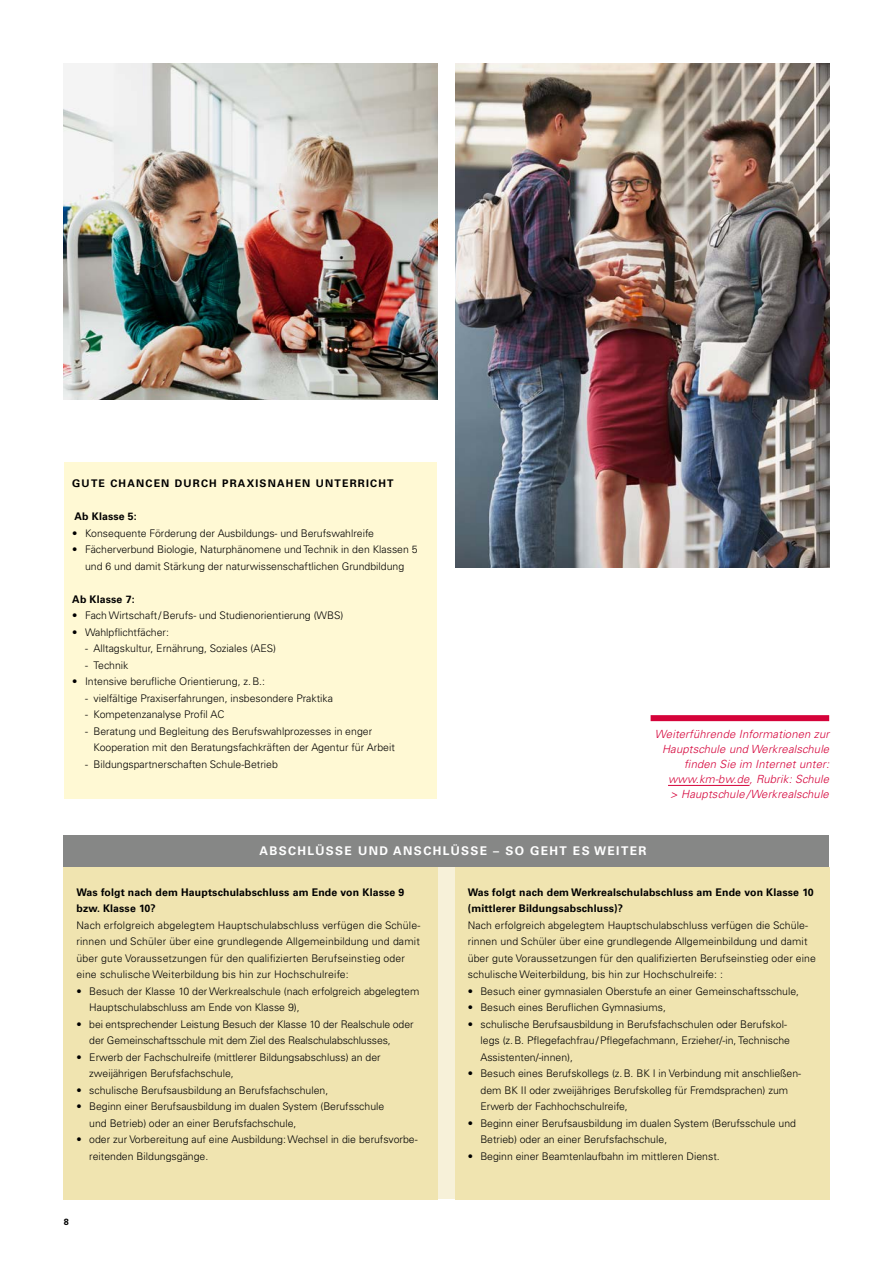
<style>
.page{position:relative;width:893px;height:1263px;background:#fff}
.page>*{position:absolute;margin:0;border:0;box-sizing:border-box;transform-origin:0 0}
.BF_1_H3_SKasten_Head_weiss_versal{font:700 12px "Univers LT Pro 65";letter-spacing:.115em;color:#fff}
.BF_1_p_Hinweise_Margin_rot{font:italic 300 11.25px/15px "Univers LT Std";letter-spacing:.015em;color:#d5033a;text-align:right}
.BF_1_p_astenText_2_Univ{font:300 10.5px/16.5px "Univers LT Pro 45";color:#000}
.BF_1_H4_KastenText_Head{font:700 10.5px/16.5px "Univers LT Pro 65";letter-spacing:.015em;color:#000}
.BF_1_H3_KastenText_Head_vers{font:700 10.5px "Univers LT Pro 65";letter-spacing:.115em;color:#000}
.t1{font:700 9px "Univers LT Pro 65";color:#000}
</style>
<div class="page">
<div style="left:436px;top:866px;width:20px;height:333px;background:#f7f1d9"></div>
<div style="left:64px;top:867px;width:374px;height:332px;background:#f0e4b0"></div>
<div style="left:455px;top:867px;width:374px;height:332px;background:#f0e4b0"></div>
<div style="left:64px;top:835px;width:765px;height:32px;background:#868786"></div>
<div style="left:64px;top:463px;width:372px;height:336px;background:#fff9d4"></div>
<div style="left:651px;top:715px;width:178px;height:6px;background:#d5033a"></div>
<hr style="left:668px;top:785px;width:81px;height:1px;background:#d5033a">
<img style="left:455px;top:64px;width:374px;height:504px">
<img style="left:64px;top:64px;width:374px;height:336px">
<h3 class="BF_1_H3_KastenText_Head_vers" style="left:72px;top:477px;width:323px">GUTE CHANCEN DURCH PRAXISNAHEN UNTERRICHT</h3>
<h4 class="BF_1_H4_KastenText_Head" style="left:75px;top:508px;width:64px">Ab Klasse 5:</h4>
<p class="BF_1_p_astenText_2_Univ" style="left:72px;top:525px;width:303px">• Konsequente Förderung der Ausbildungs- und Berufswahlreife</p>
<p class="BF_1_p_astenText_2_Univ" style="left:72px;top:541px;width:347px;text-align:center">• Fächerverbund Biologie, Naturphänomene und Technik in den Klassen 5 und 6 und damit Stärkung der naturwissenschaftlichen Grundbildung</p>
<h4 class="BF_1_H4_KastenText_Head" style="left:72px;top:591px;width:64px">Ab Klasse 7:</h4>
<p class="BF_1_p_astenText_2_Univ" style="left:72px;top:607px;width:273px">• Fach Wirtschaft/Berufs- und Studienorientierung (WBS)</p>
<p class="BF_1_p_astenText_2_Univ" style="left:72px;top:624px;width:98px">• Wahlpflichtfächer:</p>
<p class="BF_1_p_astenText_2_Univ" style="left:85px;top:640px;width:193px">- Alltagskultur, Ernährung, Soziales (AES)</p>
<p class="BF_1_p_astenText_2_Univ" style="left:85px;top:657px;width:45px">- Technik</p>
<p class="BF_1_p_astenText_2_Univ" style="left:72px;top:673px;width:194px">• Intensive berufliche Orientierung, z.B.:</p>
<p class="BF_1_p_astenText_2_Univ" style="left:85px;top:690px;width:249px">- vielfältige Praxiserfahrungen, insbesondere Praktika</p>
<p class="BF_1_p_astenText_2_Univ" style="left:85px;top:706px;width:141px">- Kompetenzanalyse Profil AC</p>
<p class="BF_1_p_astenText_2_Univ" style="left:94px;top:723px;width:303px;text-indent:-9px">- Beratung und Begleitung des Berufswahlprozesses in enger<br>Kooperation mit den Beratungsfachkräften der Agentur für Arbeit</p>
<p class="BF_1_p_astenText_2_Univ" style="left:85px;top:756px;width:194px">- Bildungspartnerschaften Schule-Betrieb</p>
<p class="BF_1_p_Hinweise_Margin_rot" style="left:655px;top:727px;width:176px">Weiterführende Informationen zur<br>Hauptschule und Werkrealschule finden Sie im Internet unter: www.km-bw.de, Rubrik: Schule<br>&gt; Hauptschule /Werkrealschule</p>
<h3 class="BF_1_H3_SKasten_Head_weiss_versal" style="left:259px;top:843px;width:389px">ABSCHLÜSSE UND ANSCHLÜSSE – SO GEHT ES WEITER</h3>
<h4 class="BF_1_H4_KastenText_Head" style="left:77px;top:884px;width:329px">Was folgt nach dem Hauptschulabschluss am Ende von Klasse 9 bzw. Klasse 10?</h4>
<p class="BF_1_p_astenText_2_Univ" style="left:77px;top:917px;width:345px">Nach erfolgreich abgelegtem Hauptschulabschluss verfügen die Schüle&shy;rinnen und Schüler über eine grundlegende Allgemeinbildung und damit über gute Voraussetzungen für den qualifizierten Berufseinstieg oder eine schulische Weiterbildung bis hin zur Hochschulreife:</p>
<p class="BF_1_p_astenText_2_Univ" style="left:89px;top:983px;width:332px;text-indent:-13px">• Besuch der Klasse 10 der Werkrealschule (nach erfolgreich abgelegtem<br>Hauptschulabschluss am Ende von Klasse 9),</p>
<p class="BF_1_p_astenText_2_Univ" style="left:89px;top:1016px;width:326px;text-indent:-13px">• bei entsprechender Leistung Besuch der Klasse 10 der Realschule oder der Gemeinschaftsschule mit dem Ziel des Realschulabschlusses,</p>
<p class="BF_1_p_astenText_2_Univ" style="left:89px;top:1049px;width:293px;text-indent:-13px">• Erwerb der Fachschulreife (mittlerer Bildungsabschluss) an der zweijährigen Berufsfachschule,</p>
<p class="BF_1_p_astenText_2_Univ" style="left:77px;top:1082px;width:253px">• schulische Berufsausbildung an Berufsfachschulen,</p>
<p class="BF_1_p_astenText_2_Univ" style="left:89px;top:1098px;width:297px;text-indent:-13px">• Beginn einer Berufsausbildung im dualen System (Berufsschule und Betrieb) oder an einer Berufsfachschule,</p>
<p class="BF_1_p_astenText_2_Univ" style="left:89px;top:1131px;width:330px;text-indent:-13px">• oder zur Vorbereitung auf eine Ausbildung: Wechsel in die berufsvorbe&shy;reitenden Bildungsgänge.</p>
<p class="t1" style="left:64px;top:1217px;width:7px">8</p>
<h4 class="BF_1_H4_KastenText_Head" style="left:468px;top:884px;width:347px">Was folgt nach dem Werkrealschulabschluss am Ende von Klasse 10 (mittlerer Bildungsabschluss)?</h4>
<p class="BF_1_p_astenText_2_Univ" style="left:468px;top:917px;width:350px">Nach erfolgreich abgelegtem Hauptschulabschluss verfügen die Schüle&shy;rinnen und Schüler über eine grundlegende Allgemeinbildung und damit über gute Voraussetzungen für den qualifizierten Berufseinstieg oder eine schulische Weiterbildung, bis hin zur Hochschulreife: :</p>
<p class="BF_1_p_astenText_2_Univ" style="left:468px;top:983px;width:333px">• Besuch einer gymnasialen Oberstufe an einer Gemeinschaftsschule,</p>
<p class="BF_1_p_astenText_2_Univ" style="left:468px;top:999px;width:200px">• Besuch eines Beruflichen Gymnasiums,</p>
<p class="BF_1_p_astenText_2_Univ" style="left:480px;top:1016px;width:311px;text-indent:-13px">• schulische Berufsausbildung in Berufsfachschulen oder Berufskol&shy;legs (z.B. Pflegefachfrau/Pflegefachmann, Erzieher/-in, Technische<br>Assistenten/-innen),</p>
<p class="BF_1_p_astenText_2_Univ" style="left:480px;top:1065px;width:322px;text-indent:-13px">• Besuch eines Berufskollegs (z.B. BK I in Verbindung mit anschließen&shy;dem BK II oder zweijähriges Berufskolleg für Fremdsprachen) zum<br>Erwerb der Fachhochschulreife,</p>
<p class="BF_1_p_astenText_2_Univ" style="left:480px;top:1115px;width:317px;text-indent:-13px">• Beginn einer Berufsausbildung im dualen System (Berufsschule und<br>Betrieb) oder an einer Berufsfachschule,</p>
<p class="BF_1_p_astenText_2_Univ" style="left:468px;top:1148px;width:253px">• Beginn einer Beamtenlaufbahn im mittleren Dienst.</p>
</div>
